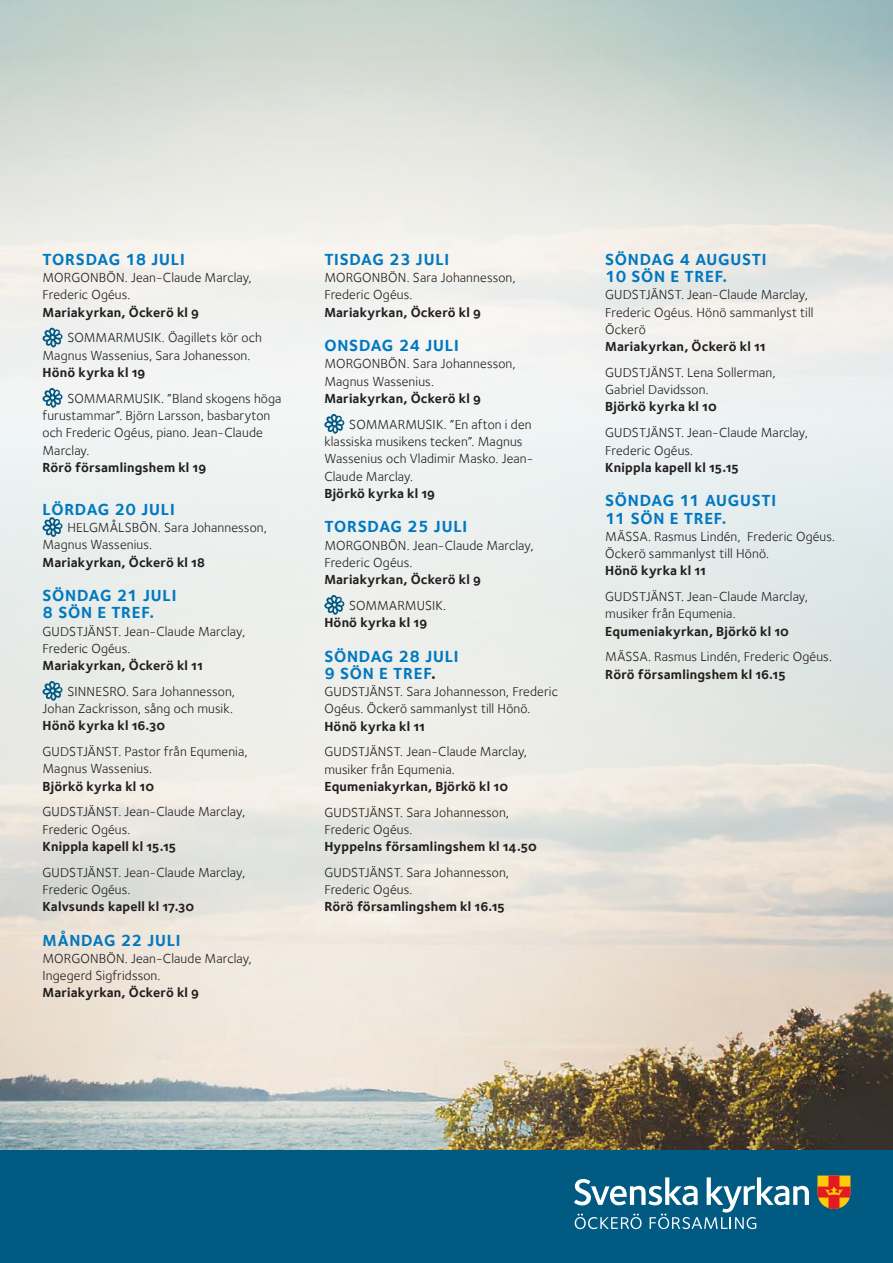
<style>
.page{position:relative;width:893px;height:1263px;background:#fff}
.page>*{position:absolute;margin:0;border:0;box-sizing:border-box;transform-origin:0 0}
.SvkÖF21-puff-rub{font:700 16.5px "Foundry Sterling";letter-spacing:.045em;color:#0078c0}
.SvkÖF21-PredTur-Bröd{font:13.5px/17.2px "Foundry Sterling";letter-spacing:.01em;color:#231f20}
.SvkÖF21-PredTur-närvar{font:13.5px "Foundry Sterling Bold OSF";letter-spacing:.015em;color:#231f20}
.SvkÖF21-PredTur-Bröd-2{font:13.5px "Foundry Sterling Bold OSF";letter-spacing:.015em;color:#231f20}
.s1{color:#231f20}
</style>
<div class="page">
<img style="left:0;top:296px;width:893px;height:854px">
<svg style="left:43px;top:328px;width:19px;height:19px"></svg>
<svg style="left:43px;top:388px;width:19px;height:20px"></svg>
<svg style="left:43px;top:517px;width:19px;height:20px"></svg>
<svg style="left:43px;top:681px;width:19px;height:20px"></svg>
<svg style="left:324px;top:414px;width:20px;height:20px"></svg>
<svg style="left:324px;top:595px;width:20px;height:20px"></svg>
<div style="left:0;top:1150px;width:893px;height:113px;background:#005a82"></div>
<svg style="left:574px;top:1177px;width:235px;height:52px"></svg>
<svg style="left:817px;top:1175px;width:33px;height:34px"></svg>
<p class="SvkÖF21-puff-rub" style="left:43px;top:250px;width:144px">TORSDAG 18 JULI</p>
<p class="SvkÖF21-PredTur-Bröd" style="left:43px;top:269px;width:211px">MORGONBÖN. Jean-Claude Marclay,<br>Frederic Ogéus.</p>
<p class="SvkÖF21-PredTur-närvar" style="left:43px;top:304px;width:158px">Mariakyrkan, Öckerö kl 9</p>
<p class="SvkÖF21-PredTur-Bröd" style="left:43px;top:329px;width:221px;text-indent:25px">SOMMARMUSIK. Öagillets kör och<br>Magnus Wassenius, Sara Johanesson.</p>
<p class="SvkÖF21-PredTur-närvar" style="left:43px;top:364px;width:104px">Hönö kyrka kl 19</p>
<p class="SvkÖF21-PredTur-Bröd" style="left:43px;top:389px;width:240px;text-indent:25px">SOMMARMUSIK. ”Bland skogens höga furustammar”. Björn Larsson, basbaryton och Frederic Ogéus, piano. Jean-Claude<br>Marclay.</p>
<p class="SvkÖF21-PredTur-närvar" style="left:43px;top:459px;width:165px">Rörö församlingshem kl 19</p>
<p class="SvkÖF21-puff-rub" style="left:43px;top:499px;width:134px">LÖRDAG 20 JULI</p>
<p class="SvkÖF21-PredTur-Bröd" style="left:43px;top:519px;width:226px;text-indent:25px">HELGMÅLSBÖN. Sara Johannesson,<br>Magnus Wassenius.</p>
<p class="SvkÖF21-PredTur-närvar" style="left:43px;top:554px;width:164px">Mariakyrkan, Öckerö kl 18</p>
<p class="SvkÖF21-puff-rub" style="left:43px;top:586px;width:135px">SÖNDAG 21 JULI</p>
<p class="SvkÖF21-puff-rub" style="left:43px;top:603px;width:113px">8 SÖN E TREF.</p>
<p class="SvkÖF21-PredTur-Bröd" style="left:43px;top:622px;width:204px">GUDSTJÄNST. Jean-Claude Marclay,<br>Frederic Ogéus.</p>
<p class="SvkÖF21-PredTur-närvar" style="left:43px;top:657px;width:162px">Mariakyrkan, Öckerö kl 11</p>
<p class="SvkÖF21-PredTur-Bröd" style="left:43px;top:682px;width:194px;text-align:right">SINNESRO. Sara Johannesson,<br>Johan Zackrisson, sång och musik.</p>
<p class="SvkÖF21-PredTur-närvar" style="left:43px;top:718px;width:124px">Hönö kyrka kl 16.30</p>
<p class="SvkÖF21-PredTur-Bröd" style="left:43px;top:743px;width:207px">GUDSTJÄNST. Pastor från Equmenia,<br>Magnus Wassenius.</p>
<p class="SvkÖF21-PredTur-närvar" style="left:43px;top:778px;width:113px">Björkö kyrka kl 10</p>
<p class="SvkÖF21-PredTur-Bröd" style="left:43px;top:803px;width:204px">GUDSTJÄNST. Jean-Claude Marclay,<br>Frederic Ogéus.</p>
<p class="SvkÖF21-PredTur-närvar" style="left:43px;top:838px;width:135px">Knippla kapell kl 15.15</p>
<p class="SvkÖF21-PredTur-Bröd" style="left:43px;top:863px;width:204px">GUDSTJÄNST. Jean-Claude Marclay,<br>Frederic Ogéus.</p>
<p class="SvkÖF21-PredTur-närvar" style="left:43px;top:898px;width:153px">Kalvsunds kapell kl 17.30</p>
<p class="SvkÖF21-puff-rub" style="left:43px;top:930px;width:140px">MÅNDAG 22 JULI</p>
<p class="SvkÖF21-PredTur-Bröd" style="left:43px;top:949px;width:211px">MORGONBÖN. Jean-Claude Marclay,<br>Ingegerd Sigfridsson.</p>
<p class="SvkÖF21-PredTur-närvar" style="left:43px;top:985px;width:158px">Mariakyrkan, Öckerö kl 9</p>
<p class="SvkÖF21-puff-rub" style="left:324px;top:250px;width:126px">TISDAG 23 JULI</p>
<p class="SvkÖF21-PredTur-Bröd" style="left:324px;top:269px;width:193px">MORGONBÖN. Sara Johannesson,<br>Frederic Ogéus.</p>
<p class="SvkÖF21-PredTur-Bröd-2" style="left:324px;top:304px;width:158px">Mariakyrkan, Öckerö kl 9</p>
<p class="SvkÖF21-puff-rub" style="left:324px;top:336px;width:136px">ONSDAG 24 JULI</p>
<p class="SvkÖF21-PredTur-Bröd" style="left:324px;top:355px;width:193px">MORGONBÖN. Sara Johannesson,<br>Magnus Wassenius.</p>
<p class="SvkÖF21-PredTur-närvar" style="left:324px;top:390px;width:158px">Mariakyrkan, Öckerö kl 9</p>
<p class="SvkÖF21-PredTur-Bröd" style="left:324px;top:415px;width:210px;text-indent:25px">SOMMARMUSIK. ”En afton i den klassiska musikens tecken”. Magnus<br>Wassenius och Vladimir Masko. Jean-<br>Claude Marclay.</p>
<p class="SvkÖF21-PredTur-närvar" style="left:324px;top:485px;width:112px">Björkö kyrka kl 19</p>
<p class="SvkÖF21-puff-rub" style="left:324px;top:517px;width:144px">TORSDAG 25 JULI</p>
<p class="SvkÖF21-PredTur-Bröd" style="left:324px;top:536px;width:211px">MORGONBÖN. Jean-Claude Marclay,<br>Frederic Ogéus.</p>
<p class="SvkÖF21-PredTur-närvar" style="left:324px;top:571px;width:158px">Mariakyrkan, Öckerö kl 9</p>
<p class="SvkÖF21-PredTur-Bröd" style="left:349px;top:596px;width:98px">SOMMARMUSIK.</p>
<p class="SvkÖF21-PredTur-närvar" style="left:324px;top:614px;width:104px">Hönö kyrka kl 19</p>
<p class="SvkÖF21-puff-rub" style="left:324px;top:646px;width:136px">SÖNDAG 28 JULI</p>
<p class="SvkÖF21-puff-rub" style="left:324px;top:663px;width:113px">9 SÖN E TREF<span class="s1">.</span></p>
<p class="SvkÖF21-PredTur-Bröd" style="left:324px;top:683px;width:235px">GUDSTJÄNST. Sara Johannesson, Frederic<br>Ogéus. Öckerö sammanlyst till Hönö.</p>
<p class="SvkÖF21-PredTur-närvar" style="left:324px;top:718px;width:102px">Hönö kyrka kl 11</p>
<p class="SvkÖF21-PredTur-Bröd" style="left:324px;top:743px;width:204px">GUDSTJÄNST. Jean-Claude Marclay, musiker från Equmenia.</p>
<p class="SvkÖF21-PredTur-närvar" style="left:324px;top:778px;width:185px">Equmeniakyrkan, Björkö kl 10</p>
<p class="SvkÖF21-PredTur-Bröd" style="left:324px;top:803px;width:186px">GUDSTJÄNST. Sara Johannesson,<br>Frederic Ogéus.</p>
<p class="SvkÖF21-PredTur-närvar" style="left:324px;top:838px;width:214px">Hyppelns församlingshem kl 14.50</p>
<p class="SvkÖF21-PredTur-Bröd" style="left:324px;top:863px;width:186px">GUDSTJÄNST. Sara Johannesson,<br>Frederic Ogéus.</p>
<p class="SvkÖF21-PredTur-närvar" style="left:324px;top:899px;width:182px">Rörö församlingshem kl 16.15</p>
<p class="SvkÖF21-puff-rub" style="left:605px;top:250px;width:163px">SÖNDAG 4 AUGUSTI</p>
<p class="SvkÖF21-puff-rub" style="left:605px;top:267px;width:124px">10 SÖN E TREF.</p>
<p class="SvkÖF21-PredTur-Bröd" style="left:605px;top:286px;width:210px">GUDSTJÄNST. Jean-Claude Marclay,<br>Frederic Ogéus. Hönö sammanlyst till<br>Öckerö</p>
<p class="SvkÖF21-PredTur-närvar" style="left:605px;top:339px;width:162px">Mariakyrkan, Öckerö kl 11</p>
<p class="SvkÖF21-PredTur-Bröd" style="left:605px;top:364px;width:172px">GUDSTJÄNST. Lena Sollerman,<br>Gabriel Davidsson.</p>
<p class="SvkÖF21-PredTur-närvar" style="left:605px;top:399px;width:113px">Björkö kyrka kl 10</p>
<p class="SvkÖF21-PredTur-Bröd" style="left:605px;top:424px;width:204px">GUDSTJÄNST. Jean-Claude Marclay,<br>Frederic Ogéus.</p>
<p class="SvkÖF21-PredTur-närvar" style="left:605px;top:459px;width:135px">Knippla kapell kl 15.15</p>
<p class="SvkÖF21-puff-rub" style="left:605px;top:491px;width:172px">SÖNDAG 11 AUGUSTI</p>
<p class="SvkÖF21-puff-rub" style="left:605px;top:508px;width:123px">11 SÖN E TREF.</p>
<p class="SvkÖF21-PredTur-Bröd" style="left:605px;top:527px;width:231px">MÄSSA. Rasmus Lindén, Frederic Ogéus.<br>Öckerö sammanlyst till Hönö.</p>
<p class="SvkÖF21-PredTur-närvar" style="left:605px;top:563px;width:102px">Hönö kyrka kl 11</p>
<p class="SvkÖF21-PredTur-Bröd" style="left:605px;top:588px;width:204px">GUDSTJÄNST. Jean-Claude Marclay, musiker från Equmenia.</p>
<p class="SvkÖF21-PredTur-närvar" style="left:605px;top:623px;width:185px">Equmeniakyrkan, Björkö kl 10</p>
<p class="SvkÖF21-PredTur-Bröd" style="left:605px;top:648px;width:228px">MÄSSA. Rasmus Lindén, Frederic Ogéus.</p>
<p class="SvkÖF21-PredTur-närvar" style="left:605px;top:666px;width:182px">Rörö församlingshem kl 16.15</p>
</div>
